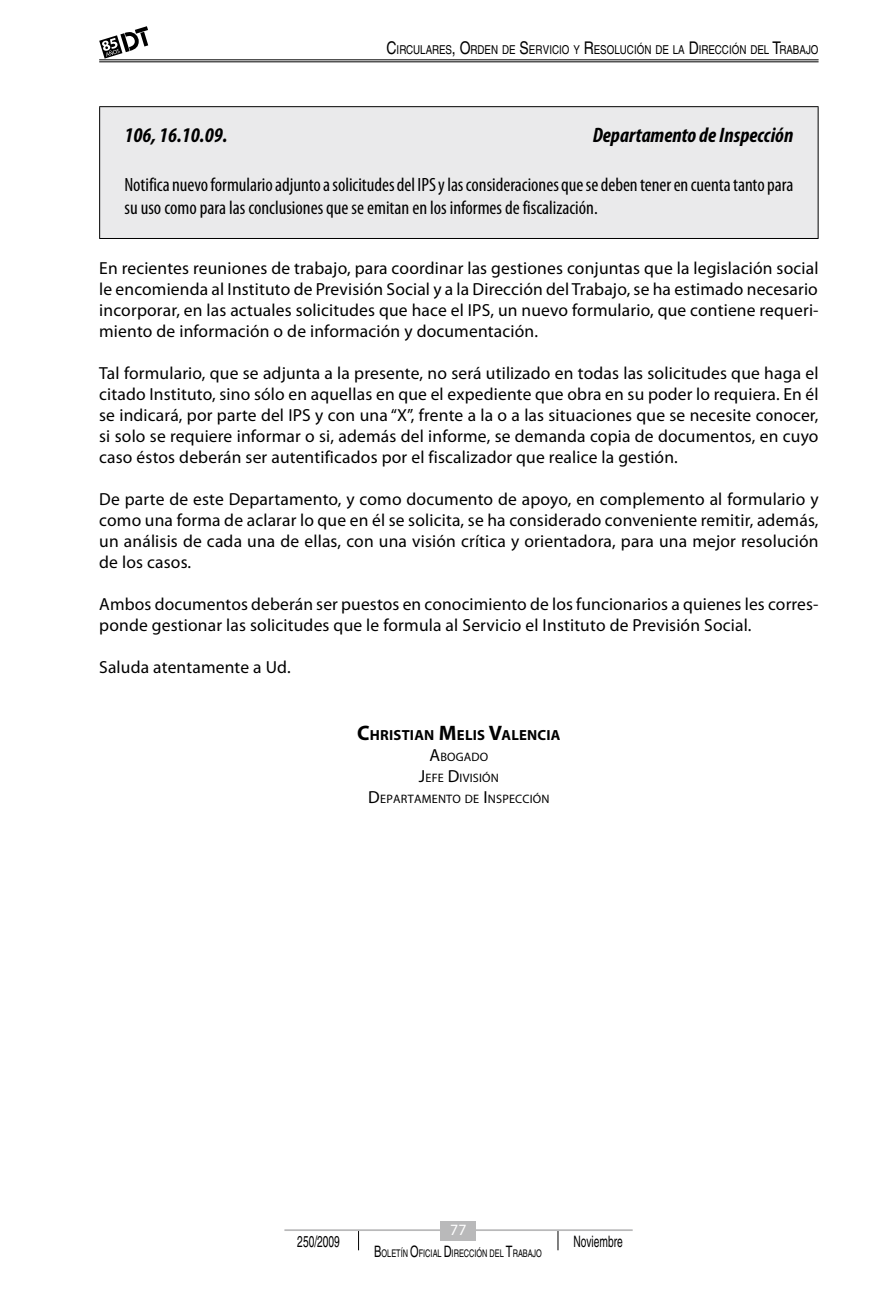
<style>
.page{position:relative;width:893px;height:1290px;background:#fff}
.page>*{position:absolute;margin:0;border:0;box-sizing:border-box;transform-origin:0 0}
.t1{font:italic 700 condensed 21px "Myriad Pro";color:#000}
.t2{font:condensed 19.25px/23.1px "Myriad Pro";color:#000}
.t3{font:17.5px/21px "Myriad Pro";letter-spacing:.01em;color:#000;text-align:justify}
.t4{font:15.75px "Helvetica LT Std";color:#000;scale:.65 1}
.t5{font:15.75px "Myriad Pro";color:#fff}
.t6{font:700 14.7px "Myriad Pro";letter-spacing:.015em;color:#000}
.t7{font:12.25px "Helvetica LT Std";color:#000;scale:.8 1}
.t8{font:12.25px/21px "Myriad Pro";letter-spacing:.015em;color:#000;text-align:center}
.t9{font:10.5px "Helvetica LT Std";color:#000;scale:.7 1}
.s1{font-size:17.5px}
.s2{font-size:21px}
.s3{font-size:15.75px}
</style>
<div class="page">
<svg style="left:358px;top:1231px;width:1px;height:19px"></svg>
<svg style="left:557px;top:1231px;width:1px;height:19px"></svg>
<hr style="left:284px;top:1229px;width:349px;height:2px;background:#b9b9ba">
<div style="left:440px;top:1221px;width:36px;height:19px;background:#b9b9ba"></div>
<hr style="left:99px;top:62px;width:720px;height:1px;background:#000">
<hr style="left:99px;top:60px;width:720px;height:1px;background:#000">
<svg style="left:99px;top:26px;width:49px;height:33px"></svg>
<div style="left:100px;top:107px;width:718px;height:131px;background:#eaeaeb"></div>
<hr style="left:99px;top:106px;width:720px;height:1px;background:#000">
<hr style="left:99px;top:107px;width:1px;height:131px;background:#000">
<hr style="left:818px;top:107px;width:1px;height:131px;background:#000">
<hr style="left:99px;top:238px;width:720px;height:1px;background:#000">
<p class="t7" style="left:387px;top:42px;width:533px"><span class="s1">C</span>I RCULARES<span class="s1">, O</span>RDEN DE <span class="s1">S</span>ERVICIO Y <span class="s1">R</span>ESOLUCIÓN DE LA <span class="s1">D</span>I RECCIÓN DEL <span class="s1">T</span>RABAJO</p>
<p class="t1" style="left:124px;top:124px;width:104px">106, 16.10.09.</p>
<p class="t1" style="left:593px;top:124px;width:202px">Departamento de Inspección</p>
<p class="t2" style="left:124px;top:173px;width:670px">Notifica nuevo formulario adjunto a solicitudes del IPS y las consideraciones que se deben tener en cuenta tanto para su uso como para las conclusiones que se emitan en los informes de fiscalización.</p>
<p class="t3" style="left:99px;top:258px;width:721px">En recientes reuniones de trabajo, para coordinar las gestiones conjuntas que la legislación social le encomienda al Instituto de Previsión Social y a la Dirección del Trabajo, se ha estimado necesario incorporar, en las actuales solicitudes que hace el IPS, un nuevo formulario, que contiene requeri&shy;miento de información o de información y documentación.</p>
<p class="t3" style="left:99px;top:363px;width:721px">Tal formulario, que se adjunta a la presente, no será utilizado en todas las solicitudes que haga el citado Instituto, sino sólo en aquellas en que el expediente que obra en su poder lo requiera. En él se indicará, por parte del IPS y con una “X”, frente a la o a las situaciones que se necesite conocer, si solo se requiere informar o si, además del informe, se demanda copia de documentos, en cuyo caso éstos deberán ser autentificados por el fiscalizador que realice la gestión.</p>
<p class="t3" style="left:99px;top:489px;width:721px">De parte de este Departamento, y como documento de apoyo, en complemento al formulario y como una forma de aclarar lo que en él se solicita, se ha considerado conveniente remitir, además, un análisis de cada una de ellas, con una visión crítica y orientadora, para una mejor resolución de los casos.</p>
<p class="t3" style="left:99px;top:594px;width:721px">Ambos documentos deberán ser puestos en conocimiento de los funcionarios a quienes les corres&shy;ponde gestionar las solicitudes que le formula al Servicio el Instituto de Previsión Social.</p>
<p class="t3" style="left:99px;top:657px;width:193px">Saluda atentamente a Ud.</p>
<p class="t6" style="left:357px;top:727px;width:205px"><span class="s2">C</span>HRISTIAN <span class="s2">M</span>ELIS <span class="s2">V</span>ALENCIA</p>
<p class="t8" style="left:368px;top:747px;width:183px"><span class="s1">A</span>BOGADO<br><span class="s1">J</span>EFE <span class="s1">D</span>IVISIÓN<br><span class="s1">D</span>EPARTAMENTO DE <span class="s1">I</span> NSPECCIÓN</p>
<p class="t5" style="left:450px;top:1221px;width:18px">77</p>
<p class="t4" style="left:297px;top:1232px;width:67px">250/2009</p>
<p class="t4" style="left:574px;top:1232px;width:77px">Noviembre</p>
<p class="t9" style="left:374px;top:1247px;width:241px"><span class="s3">B</span>OLETÍN <span class="s3">O</span>FICIAL <span class="s3">D</span>IRECCIÓN DEL <span class="s3">T</span>RABAJO</p>
</div>
